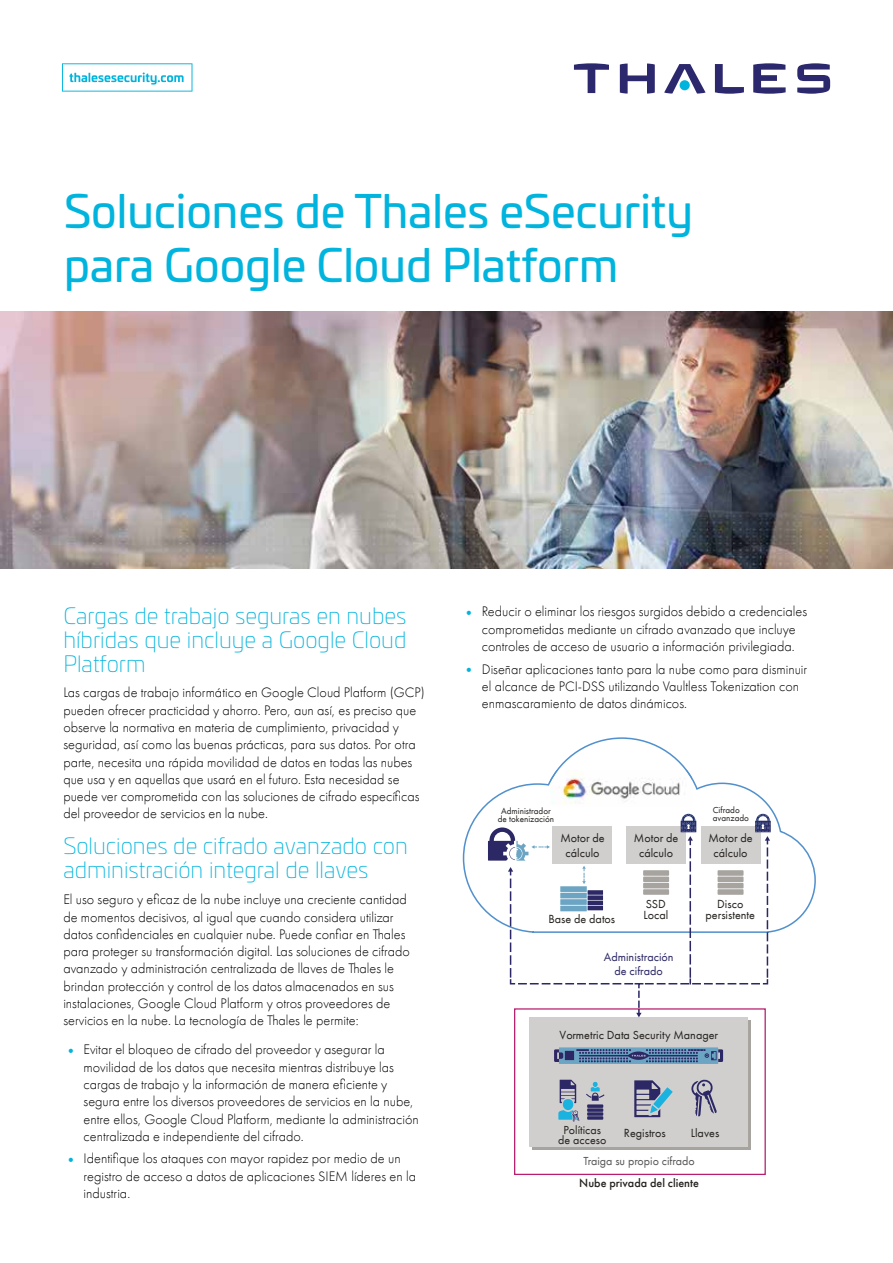
<style>
.page{position:relative;width:893px;height:1263px;background:#fff}
.page>*{position:absolute;margin:0;border:0;box-sizing:border-box;transform-origin:0 0}
.t1{font:45px/54px "Univia Pro";color:#00b4dd}
.t2{font:200 22.5px/24px "Univia Pro";color:#00b4dd;text-align:justify}
.t3{font:300 14.25px/17.2px "Futura PT";color:#000}
.t4{font:12.15px/14.5px "Futura PT";color:#25221f;text-align:center}
.t5{font:12.15px/14.5px "Futura PT";color:#2c2865;text-align:center}
.t6{font:500 12.15px "Futura PT";color:#25221f}
.t7{font:12px "Futura PT";color:#575756}
.t8{font:12px/10.5px "Futura PT";color:#25221f;text-align:center}
.t9{font:9.15px/7.9px "Futura PT";color:#25221f}
.s1{font-weight:700;font-size:15px;color:#00b4dd}
</style>
<div class="page">
<svg style="left:797px;top:63px;width:33px;height:31px"></svg>
<svg style="left:753px;top:63px;width:33px;height:31px"></svg>
<svg style="left:715px;top:64px;width:29px;height:30px"></svg>
<svg style="left:664px;top:64px;width:42px;height:30px"></svg>
<div style="left:680px;top:80px;width:10px;height:10px;background:#00b4dd;border-radius:50%"></div>
<svg style="left:620px;top:64px;width:35px;height:30px"></svg>
<svg style="left:574px;top:63px;width:35px;height:30px"></svg>
<svg style="left:62px;top:63px;width:130px;height:29px"></svg>
<img style="left:0;top:312px;width:893px;height:256px">
<div style="left:514px;top:1008px;width:252px;height:167px;border:1px solid #b81e6d"></div>
<div style="left:532px;top:1020px;width:218px;height:130px;background:#a7a4a0"></div>
<svg style="left:463px;top:737px;width:353px;height:196px"></svg>
<div style="left:530px;top:1017px;width:218px;height:130px;background:#d1cfce"></div>
<svg style="left:634px;top:1080px;width:39px;height:37px"></svg>
<svg style="left:691px;top:1079px;width:26px;height:37px"></svg>
<svg style="left:587px;top:1104px;width:16px;height:4px"></svg>
<svg style="left:587px;top:1108px;width:16px;height:4px"></svg>
<svg style="left:587px;top:1112px;width:16px;height:4px"></svg>
<svg style="left:587px;top:1116px;width:16px;height:4px"></svg>
<svg style="left:586px;top:1082px;width:18px;height:19px"></svg>
<div style="left:563px;top:1099px;width:10px;height:11px;background:#1ab2df;border-radius:50%"></div>
<svg style="left:560px;top:1080px;width:16px;height:23px"></svg>
<svg style="left:558px;top:1110px;width:21px;height:12px"></svg>
<svg style="left:559px;top:1047px;width:159px;height:17px"></svg>
<svg style="left:554px;top:1049px;width:169px;height:13px;background:#506d98"></svg>
<img style="left:550px;top:783px;width:142px;height:23px">
<img style="left:550px;top:770px;width:142px;height:13px">
<svg style="left:488px;top:814px;width:284px;height:203px"></svg>
<h1 class="t1" style="left:64px;top:182px;width:630px">Soluciones de Thales eSecurity para Google Cloud Platform</h1>
<h2 class="t2" style="left:63px;top:602px;width:345px">Cargas de trabajo seguras en nubes híbridas que incluye a Google Cloud Platform</h2>
<p class="t3" style="left:63px;top:684px;width:363px">Las cargas de trabajo informático en Google Cloud Platform (GCP) pueden ofrecer practicidad y ahorro. Pero, aun así, es preciso que observe la normativa en materia de cumplimiento, privacidad y seguridad, así como las buenas prácticas, para sus datos. Por otra parte, necesita una rápida movilidad de datos en todas las nubes que usa y en aquellas que usará en el futuro. Esta necesidad se puede ver comprometida con las soluciones de cifrado específicas del proveedor de servicios en la nube.</p>
<h2 class="t2" style="left:63px;top:833px;width:346px">Soluciones de cifrado avanzado con administración integral de llaves</h2>
<p class="t3" style="left:63px;top:891px;width:348px">El uso seguro y eficaz de la nube incluye una creciente cantidad de momentos decisivos, al igual que cuando considera utilizar datos confidenciales en cualquier nube. Puede confiar en Thales para proteger su transformación digital. Las soluciones de cifrado avanzado y administración centralizada de llaves de Thales le brindan protección y control de los datos almacenados en sus instalaciones, Google Cloud Platform y otros proveedores de servicios en la nube. La tecnología de Thales le permite:</p>
<p class="t3" style="left:84px;top:1041px;width:337px;text-indent:-20px"><span class="s1">•</span> Evitar el bloqueo de cifrado del proveedor y asegurar la movilidad de los datos que necesita mientras distribuye las cargas de trabajo y la información de manera eficiente y segura entre los diversos proveedores de servicios en la nube, entre ellos, Google Cloud Platform, mediante la administración centralizada e independiente del cifrado.</p>
<p class="t3" style="left:84px;top:1150px;width:334px;text-indent:-20px"><span class="s1">•</span> Identifique los ataques con mayor rapidez por medio de un registro de acceso a datos de aplicaciones SIEM líderes en la industria.</p>
<p class="t3" style="left:482px;top:603px;width:327px;text-indent:-20px"><span class="s1">•</span> Reducir o eliminar los riesgos surgidos debido a credenciales comprometidas mediante un cifrado avanzado que incluye controles de acceso de usuario a información privilegiada.</p>
<p class="t3" style="left:482px;top:660px;width:327px;text-indent:-20px"><span class="s1">•</span> Diseñar aplicaciones tanto para la nube como para disminuir el alcance de PCI-DSS utilizando Vaultless Tokenization con enmascaramiento de datos dinámicos.</p>
<p class="t9" style="left:498px;top:806px;width:58px;text-align:center">Administrador de tokenización</p>
<p class="t4" style="left:560px;top:831px;width:46px">Motor de cálculo</p>
<p class="t4" style="left:548px;top:911px;width:68px">Base de datos</p>
<p class="t9" style="left:713px;top:806px;width:38px">Cifrado avanzado</p>
<p class="t4" style="left:634px;top:831px;width:46px">Motor de cálculo</p>
<p class="t4" style="left:708px;top:831px;width:46px">Motor de cálculo</p>
<p class="t4" style="left:643px;top:898px;width:26px;line-height:11.6px;text-align:left">SSD<br>Local</p>
<p class="t4" style="left:706px;top:898px;width:51px;line-height:11.6px">Disco persistente</p>
<p class="t5" style="left:604px;top:949px;width:71px">Administración de cifrado</p>
<p class="t4" style="left:560px;top:1027px;width:160px">Vormetric Data Security Manager</p>
<p class="t8" style="left:558px;top:1124px;width:49px">Políticas de acceso</p>
<p class="t4" style="left:624px;top:1126px;width:43px">Registros</p>
<p class="t4" style="left:691px;top:1126px;width:30px">Llaves</p>
<p class="t7" style="left:584px;top:1154px;width:112px">Traiga su propio cifrado</p>
<p class="t6" style="left:579px;top:1176px;width:121px">Nube privada del cliente</p>
</div>
